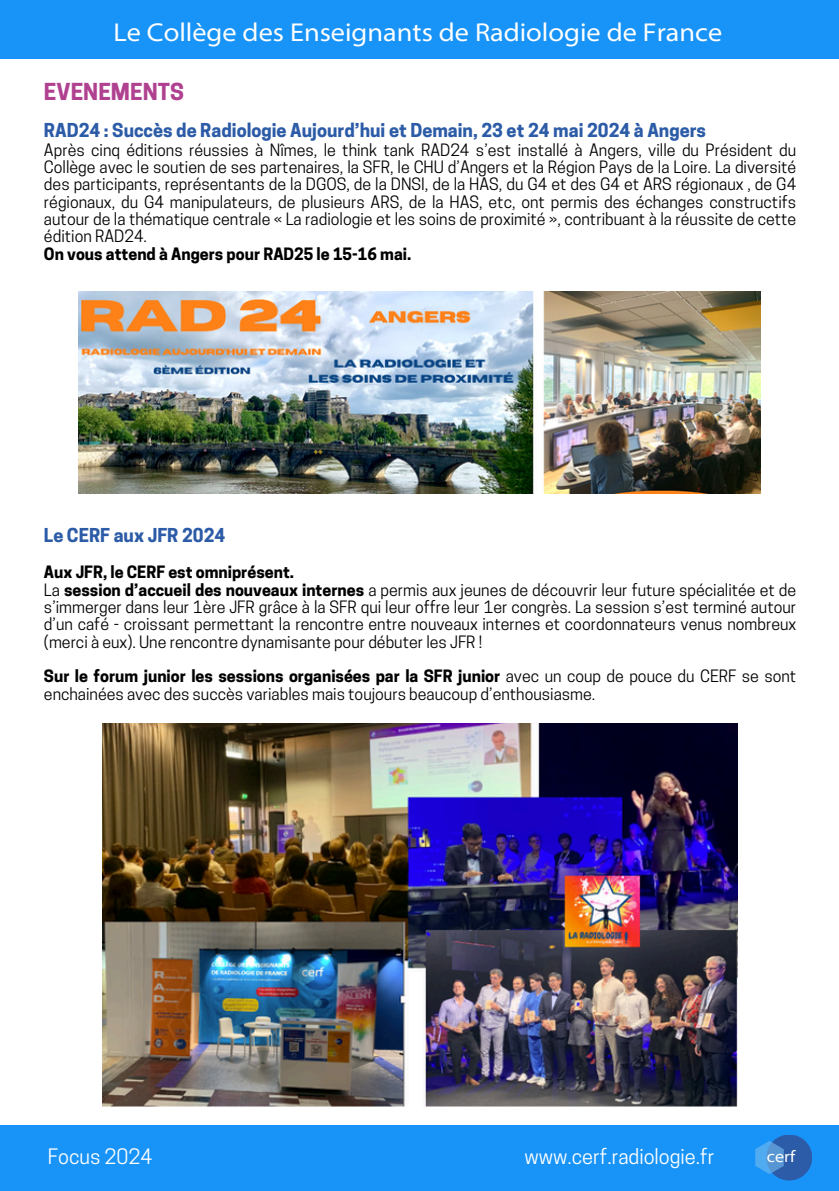
<style>
.page{position:relative;width:839px;height:1191px;background:#fff}
.page>*{position:absolute;margin:0;border:0;box-sizing:border-box;transform-origin:0 0}
.t1{font:semi-expanded 26px "Myriad Pro";color:#fff}
.t2{font:700 22px "Cooper Hewitt";color:#b04190}
.t3{font:20px "Cooper Hewitt";color:#fff}
.t4{font:700 18px "Cooper Hewitt";color:#2c5ba7}
.t5{font:semi-expanded 16.6px "Myriad Pro";color:#fff}
.t6{font:16px/17.4px "Cooper Hewitt";color:#000;text-align:justify}
.t7{font:700 16px "Cooper Hewitt";color:#000}
.s1{font-weight:700}
</style>
<div class="page">
<div style="left:0;top:0;width:838px;height:1191px;background:#1893f8"></div>
<div style="left:766px;top:1135px;width:46px;height:46px;background:#2c5ba7;border-radius:50%"></div>
<svg style="left:755px;top:1141px;width:28px;height:33px"></svg>
<div style="left:0;top:60px;width:838px;height:1065px;background:#fff"></div>
<img style="left:79px;top:291px;width:681px;height:203px">
<img style="left:102px;top:723px;width:635px;height:384px">
<h4 class="t1" style="left:113px;top:21px;width:610px">Le Collège des Enseignants de Radiologie de France</h4>
<p class="t2" style="left:44px;top:83px;width:141px">EVENEMENTS</p>
<p class="t4" style="left:44px;top:124px;width:663px">RAD24 : Succès de Radiologie Aujourd’hui et Demain, 23 et 24 mai 2024 à Angers</p>
<p class="t6" style="left:44px;top:143px;width:753px">Après cinq éditions réussies à Nîmes, le think tank RAD24 s’est installé à Angers, ville du Président du Collège avec le soutien de ses partenaires, la SFR, le CHU d’Angers et la Région Pays de la Loire. La diversité des participants, représentants de la DGOS, de la DNSI, de la HAS, du G4 et des G4 et ARS régionaux , de G4 régionaux, du G4 manipulateurs, de plusieurs ARS, de la HAS, etc, ont permis des échanges constructifs autour de la thématique centrale « La radiologie et les soins de proximité », contribuant à la réussite de cette édition RAD24.</p>
<p class="t7" style="left:44px;top:248px;width:369px">On vous attend à Angers pour RAD25 le 15-16 mai.</p>
<h1 class="t4" style="left:44px;top:529px;width:183px">Le CERF aux JFR 2024</h1>
<h2 class="t7" style="left:44px;top:566px;width:252px">Aux JFR, le CERF est omniprésent.</h2>
<p class="t6" style="left:44px;top:583px;width:753px">La <span class="s1">session d’accueil des nouveaux internes</span> a permis aux jeunes de découvrir leur future spécialitée et de s’immerger dans leur 1ère JFR grâce à la SFR qui leur offre leur 1er congrès. La session s’est terminé autour d’un café - croissant permettant la rencontre entre nouveaux internes et coordonnateurs venus nombreux (merci à eux). Une rencontre dynamisante pour débuter les JFR !</p>
<p class="t6" style="left:44px;top:670px;width:753px"><span class="s1">Sur le forum junior les sessions organisées par la SFR junior</span> avec un coup de pouce du CERF se sont enchainées avec des succès variables mais toujours beaucoup d’enthousiasme.</p>
<p class="t3" style="left:48px;top:1149px;width:106px">Focus 2024</p>
<p class="t3" style="left:524px;top:1149px;width:191px">www.cerf.radiologie.fr</p>
<p class="t5" style="left:766px;top:1149px;width:30px">cerf</p>
</div>
